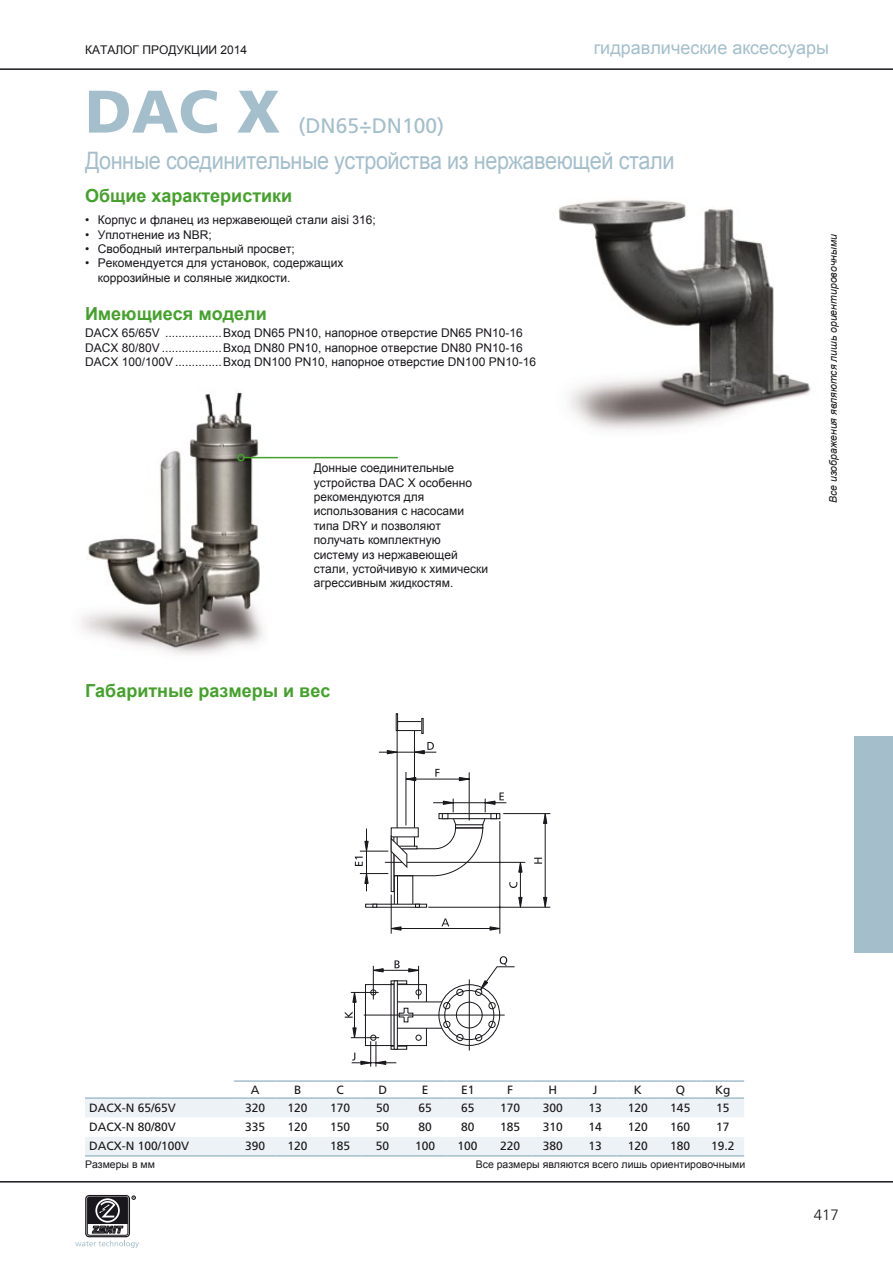
<style>
.page{position:relative;width:893px;height:1263px;background:#fff}
.page>*{position:absolute;margin:0;border:0;box-sizing:border-box;transform-origin:0 0}
.t1{font:900 60px "Frutiger";color:#a4becc}
.t2{font:24px "Arial";letter-spacing:-.02em;color:#a4becc;scale:.9 1}
.t3{font:21px "Frutiger";color:#a4becc}
.t4{font:700 18px "Arial";color:#44a12b}
.t5{font:18px "Arial";color:#a4becc}
.t6{font:300 15px "Frutiger";color:#1a171c}
.Testo_PALLO_RU{font:12px/14.4px "Arial";color:#1a171c}
.t7{font:12px "Frutiger";color:#1a171c}
.t8{font:12px "Arial";color:#1a171c}
.t9{font:10.5px "Arial";color:#1a171c}
.t10{font:italic 10.5px "Arial";color:#1a171c}
</style>
<div class="page">
<div style="left:855px;top:736px;width:38px;height:216px;background:#a4becc"></div>
<hr style="left:0;top:68px;width:893px;height:2px;background:#1a171c">
<hr style="left:0;top:1181px;width:893px;height:1px;background:#1a171c">
<div style="left:85px;top:1195px;width:45px;height:42px;border:1px solid #1a171c;border-radius:3px"></div>
<div style="left:87px;top:1197px;width:41px;height:38px;border:1px solid #1a171c;border-radius:2px"></div>
<svg style="left:87px;top:1196px;width:49px;height:37px"></svg>
<svg style="left:75px;top:1240px;width:64px;height:8px"></svg>
<svg style="left:85px;top:1099px;width:659px;height:56px"></svg>
<hr style="left:85px;top:1097px;width:149px;height:2px;background:#a4becc">
<hr style="left:234px;top:1097px;width:42px;height:2px;background:#a4becc">
<hr style="left:276px;top:1097px;width:43px;height:2px;background:#a4becc">
<hr style="left:319px;top:1097px;width:42px;height:2px;background:#a4becc">
<hr style="left:361px;top:1097px;width:43px;height:2px;background:#a4becc">
<hr style="left:404px;top:1097px;width:42px;height:2px;background:#a4becc">
<hr style="left:446px;top:1097px;width:43px;height:2px;background:#a4becc">
<hr style="left:489px;top:1097px;width:42px;height:2px;background:#a4becc">
<hr style="left:531px;top:1097px;width:43px;height:2px;background:#a4becc">
<hr style="left:234px;top:1080px;width:42px;height:2px;background:#a4becc">
<hr style="left:276px;top:1080px;width:43px;height:2px;background:#a4becc">
<hr style="left:319px;top:1080px;width:42px;height:2px;background:#a4becc">
<hr style="left:361px;top:1080px;width:43px;height:2px;background:#a4becc">
<hr style="left:404px;top:1080px;width:42px;height:2px;background:#a4becc">
<hr style="left:446px;top:1080px;width:43px;height:2px;background:#a4becc">
<hr style="left:489px;top:1080px;width:42px;height:2px;background:#a4becc">
<hr style="left:531px;top:1080px;width:43px;height:2px;background:#a4becc">
<hr style="left:574px;top:1080px;width:43px;height:2px;background:#a4becc">
<hr style="left:617px;top:1080px;width:42px;height:2px;background:#a4becc">
<hr style="left:659px;top:1080px;width:43px;height:2px;background:#a4becc">
<hr style="left:702px;top:1080px;width:42px;height:2px;background:#a4becc">
<hr style="left:574px;top:1097px;width:43px;height:2px;background:#a4becc">
<hr style="left:617px;top:1097px;width:42px;height:2px;background:#a4becc">
<hr style="left:659px;top:1097px;width:43px;height:2px;background:#a4becc">
<hr style="left:702px;top:1097px;width:42px;height:2px;background:#a4becc">
<hr style="left:85px;top:1155px;width:149px;height:2px;background:#a4becc">
<hr style="left:234px;top:1155px;width:42px;height:2px;background:#a4becc">
<hr style="left:276px;top:1155px;width:43px;height:2px;background:#a4becc">
<hr style="left:319px;top:1155px;width:42px;height:2px;background:#a4becc">
<hr style="left:361px;top:1155px;width:43px;height:2px;background:#a4becc">
<hr style="left:404px;top:1155px;width:42px;height:2px;background:#a4becc">
<hr style="left:446px;top:1155px;width:43px;height:2px;background:#a4becc">
<hr style="left:489px;top:1155px;width:42px;height:2px;background:#a4becc">
<hr style="left:531px;top:1155px;width:43px;height:2px;background:#a4becc">
<hr style="left:574px;top:1155px;width:43px;height:2px;background:#a4becc">
<hr style="left:617px;top:1155px;width:42px;height:2px;background:#a4becc">
<hr style="left:659px;top:1155px;width:43px;height:2px;background:#a4becc">
<hr style="left:702px;top:1155px;width:42px;height:2px;background:#a4becc">
<img style="left:558px;top:200px;width:253px;height:231px">
<svg style="left:396px;top:713px;width:2px;height:18px"></svg>
<div style="left:397px;top:721px;width:26px;height:10px;background:#fff;border:1px solid #1a171c"></div>
<hr style="left:397px;top:730px;width:1px;height:119px;background:#1a171c">
<hr style="left:414px;top:730px;width:1px;height:119px;background:#1a171c">
<hr style="left:428px;top:907px;width:122px;height:1px;background:#1a171c">
<hr style="left:385px;top:862px;width:140px;height:1px;background:#1a171c">
<hr style="left:503px;top:813px;width:47px;height:1px;background:#1a171c">
<hr style="left:545px;top:822px;width:1px;height:79px;background:#1a171c">
<svg style="left:534px;top:858px;width:8px;height:6px"></svg>
<svg style="left:543px;top:813px;width:5px;height:11px"></svg>
<svg style="left:543px;top:896px;width:5px;height:12px"></svg>
<hr style="left:379px;top:752px;width:57px;height:1px;background:#1a171c">
<svg style="left:409px;top:742px;width:25px;height:13px"></svg>
<svg style="left:386px;top:749px;width:16px;height:6px"></svg>
<svg style="left:345px;top:769px;width:178px;height:297px"></svg>
<div style="left:444px;top:990px;width:50px;height:50px;border:1px solid #1a171c;border-radius:50%"></div>
<img style="left:81px;top:392px;width:206px;height:263px">
<hr style="left:244px;top:457px;width:153px;height:1px;background:#44a12b">
<div style="left:237px;top:454px;width:8px;height:7px;border:2px solid #44a12b;border-radius:50%"></div>
<p class="t8" style="left:85px;top:42px;width:164px">КАТАЛОГ ПРОДУКЦИИ 2014</p>
<h3 class="t5" style="left:594px;top:36px;width:237px">гидравлические аксессуары</h3>
<p class="t1" style="left:85px;top:75px;width:197px">DAC X</p>
<p class="t3" style="left:298px;top:113px;width:147px">(DN65÷DN100)</p>
<p class="t2" style="left:85px;top:145px;width:656px">Донные соединительные устройства из нержавеющей стали</p>
<p class="t4" style="left:85px;top:184px;width:209px">Общие характеристики</p>
<p class="Testo_PALLO_RU" style="left:85px;top:213px;width:292px">• Корпус и фланец из нержавеющей стали aisi 316;</p>
<p class="Testo_PALLO_RU" style="left:85px;top:227px;width:128px">• Уплотнение из NBR;</p>
<p class="Testo_PALLO_RU" style="left:85px;top:242px;width:211px">• Свободный интегральный просвет;</p>
<p class="Testo_PALLO_RU" style="left:98px;top:256px;width:247px;text-indent:-13px">• Рекомендуется для установок, содержащих коррозийные и соляные жидкости.</p>
<p class="t4" style="left:85px;top:302px;width:183px">Имеющиеся модели</p>
<p class="Testo_PALLO_RU" style="left:85px;top:326px;width:439px">DACX 65/65V .................Вход DN65 PN10, напорное отверстие DN65 PN10-16</p>
<p class="Testo_PALLO_RU" style="left:85px;top:340px;width:439px">DACX 80/80V ..................Вход DN80 PN10, напорное отверстие DN80 PN10-16</p>
<p class="Testo_PALLO_RU" style="left:85px;top:355px;width:452px">DACX 100/100V ..............Вход DN100 PN10, напорное отверстие DN100 PN10-16</p>
<p class="Testo_PALLO_RU" style="left:314px;top:461px;width:176px">Донные соединительные устройства DAC X особенно рекомендуются для использования с насосами типа DRY и позволяют получать комплектную систему из нержавеющей стали, устойчивую к химически агрессивным жидкостям.</p>
<p class="t4" style="left:85px;top:678px;width:247px">Габаритные размеры и вес</p>
<p class="t10" style="left:826px;top:503px;width:271px;rotate:-90deg">Все изображения являются лишь ориентировочными</p>
<p class="t7" style="left:251px;top:1083px;width:10px">A</p>
<p class="t7" style="left:294px;top:1083px;width:9px">B</p>
<p class="t7" style="left:336px;top:1083px;width:9px">C</p>
<p class="t7" style="left:378px;top:1083px;width:10px">D</p>
<p class="t7" style="left:422px;top:1083px;width:8px">E</p>
<p class="t7" style="left:461px;top:1083px;width:15px">E1</p>
<p class="t7" style="left:507px;top:1083px;width:7px">F</p>
<p class="t7" style="left:548px;top:1083px;width:10px">H</p>
<p class="t7" style="left:593px;top:1083px;width:6px">J</p>
<p class="t7" style="left:634px;top:1083px;width:10px">K</p>
<p class="t7" style="left:676px;top:1083px;width:11px">Q</p>
<p class="t7" style="left:715px;top:1083px;width:17px">Kg</p>
<p class="t7" style="left:89px;top:1101px;width:88px">DACX-N 65/65V</p>
<p class="t7" style="left:245px;top:1101px;width:22px">320</p>
<p class="t7" style="left:288px;top:1101px;width:22px">120</p>
<p class="t7" style="left:330px;top:1101px;width:22px">170</p>
<p class="t7" style="left:376px;top:1101px;width:15px">50</p>
<p class="t7" style="left:418px;top:1101px;width:15px">65</p>
<p class="t7" style="left:461px;top:1101px;width:15px">65</p>
<p class="t7" style="left:500px;top:1101px;width:22px">170</p>
<p class="t7" style="left:543px;top:1101px;width:22px">300</p>
<p class="t7" style="left:589px;top:1101px;width:15px">13</p>
<p class="t7" style="left:628px;top:1101px;width:22px">120</p>
<p class="t7" style="left:670px;top:1101px;width:22px">145</p>
<p class="t7" style="left:716px;top:1101px;width:15px">15</p>
<p class="t7" style="left:89px;top:1120px;width:88px">DACX-N 80/80V</p>
<p class="t7" style="left:245px;top:1120px;width:22px">335</p>
<p class="t7" style="left:288px;top:1120px;width:22px">120</p>
<p class="t7" style="left:330px;top:1120px;width:22px">150</p>
<p class="t7" style="left:376px;top:1120px;width:15px">50</p>
<p class="t7" style="left:418px;top:1120px;width:15px">80</p>
<p class="t7" style="left:461px;top:1120px;width:15px">80</p>
<p class="t7" style="left:500px;top:1120px;width:22px">185</p>
<p class="t7" style="left:543px;top:1120px;width:22px">310</p>
<p class="t7" style="left:589px;top:1120px;width:15px">14</p>
<p class="t7" style="left:628px;top:1120px;width:22px">120</p>
<p class="t7" style="left:670px;top:1120px;width:22px">160</p>
<p class="t7" style="left:716px;top:1120px;width:15px">17</p>
<p class="t7" style="left:89px;top:1139px;width:102px">DACX-N 100/100V</p>
<p class="t7" style="left:245px;top:1139px;width:22px">390</p>
<p class="t7" style="left:288px;top:1139px;width:22px">120</p>
<p class="t7" style="left:330px;top:1139px;width:22px">185</p>
<p class="t7" style="left:376px;top:1139px;width:15px">50</p>
<p class="t7" style="left:415px;top:1139px;width:22px">100</p>
<p class="t7" style="left:458px;top:1139px;width:22px">100</p>
<p class="t7" style="left:500px;top:1139px;width:22px">220</p>
<p class="t7" style="left:543px;top:1139px;width:22px">380</p>
<p class="t7" style="left:588px;top:1139px;width:15px">13</p>
<p class="t7" style="left:628px;top:1139px;width:22px">120</p>
<p class="t7" style="left:670px;top:1139px;width:22px">180</p>
<p class="t7" style="left:711px;top:1139px;width:25px">19.2</p>
<p class="t9" style="left:85px;top:1158px;width:71px">Размеры в мм</p>
<p class="t9" style="left:476px;top:1157px;width:271px">Все размеры являются всего лишь ориентировочными</p>
<p class="t6" style="left:814px;top:1206px;width:27px">417</p>
</div>
